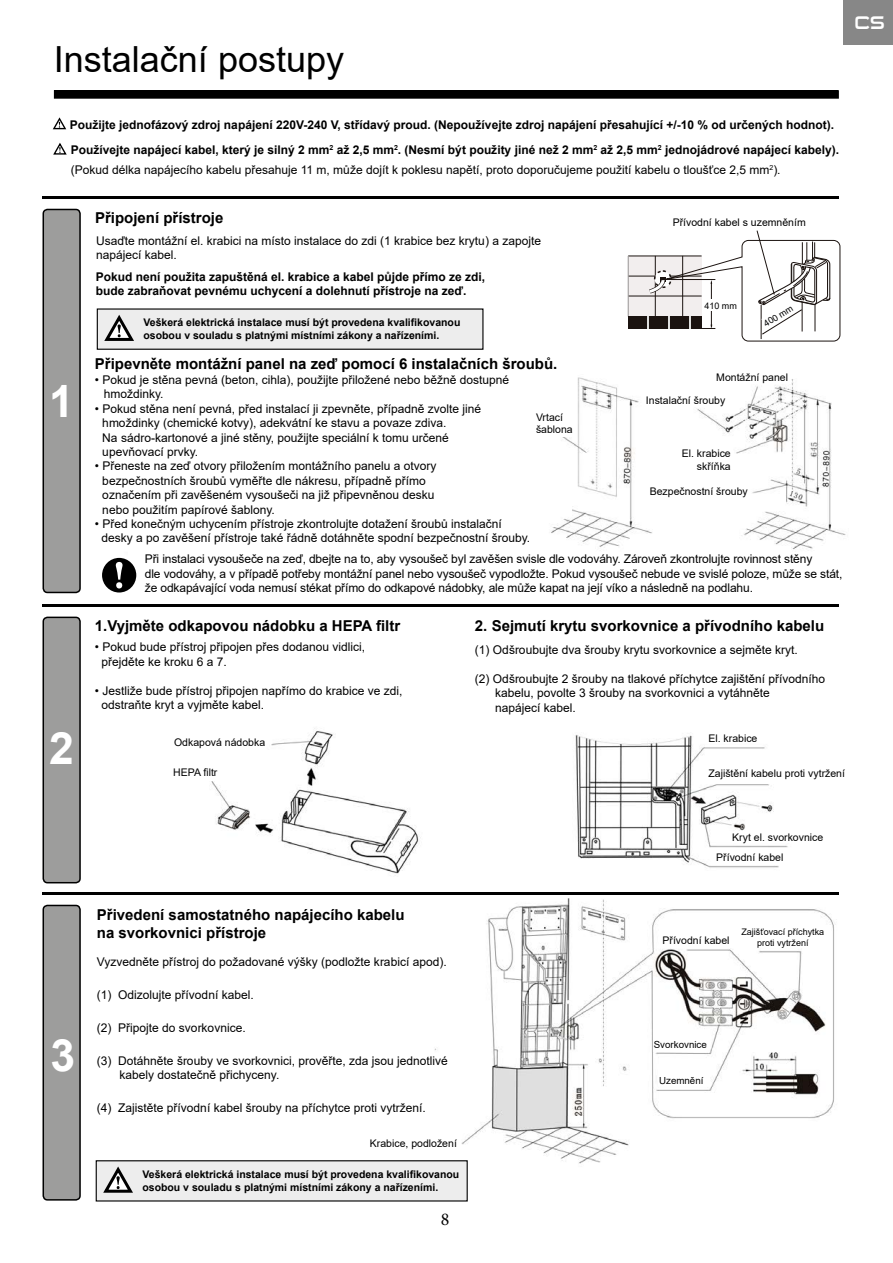
<style>
.page{position:relative;width:893px;height:1263px;background:#fff}
.page>*{position:absolute;margin:0;border:0;box-sizing:border-box;transform-origin:0 0}
.t1{font:700 44.55px "Arial";color:#fff}
.t2{font:36px "Arial";color:#000}
.t3{font:18px "Sui Generis Rg";color:#fff}
.t4{font:18px "Minion Pro";color:#000}
.t5{font:700 15px/18px "Arial";color:#000}
.t6{font:12px/14.4px "Arial";color:#000}
.t7{font:700 12px/25.7px "Arial";color:#000}
.t8{font:10.5px/12.6px "Arial";color:#000}
.t9{font:700 10.5px/12.6px "Arial";color:#000}
.t10{font:9.75px "Arial";color:#000}
.t11{font:9px/10.8px "Arial";color:#000;text-align:center}
</style>
<div class="page">
<div style="left:843px;top:0;width:50px;height:44px;background:#878787"></div>
<img style="left:71px;top:196px;width:775px;height:362px">
<img style="left:42px;top:898px;width:794px;height:269px">
<div style="left:674px;top:203px;width:137px;height:28px;background:#fff"></div>
<div style="left:628px;top:256px;width:74px;height:61px;background:#f2eeee"></div>
<hr style="left:628px;top:256px;width:74px;height:1px;background:#1b1310">
<hr style="left:628px;top:276px;width:74px;height:1px;background:#1b1310">
<hr style="left:628px;top:296px;width:74px;height:1px;background:#1b1310">
<hr style="left:628px;top:256px;width:1px;height:60px;background:#989696">
<div style="left:628px;top:316px;width:73px;height:13px;background:#1b1310"></div>
<div style="left:55px;top:91px;width:783px;height:7px;background:#000"></div>
<div style="left:54px;top:90px;width:785px;height:9px;border:2px solid #000"></div>
<img style="left:42px;top:619px;width:746px;height:265px">
<div style="left:95px;top:212px;width:491px;height:23px;background:#fff"></div>
<div style="left:95px;top:620px;width:374px;height:15px;background:#fff"></div>
<div style="left:95px;top:642px;width:374px;height:82px;background:#fff"></div>
<div style="left:475px;top:620px;width:374px;height:15px;background:#fff"></div>
<div style="left:475px;top:642px;width:374px;height:87px;background:#fff"></div>
<div style="left:173px;top:763px;width:58px;height:17px;background:#fff"></div>
<div style="left:708px;top:764px;width:141px;height:19px;background:#fff"></div>
<div style="left:732px;top:831px;width:110px;height:12px;background:#fff"></div>
<div style="left:536px;top:409px;width:41px;height:28px;background:#fff"></div>
<div style="left:666px;top:439px;width:65px;height:41px;background:#fff"></div>
<div style="left:370px;top:1133px;width:90px;height:19px;background:#fff"></div>
<svg style="left:645px;top:230px;width:195px;height:111px"></svg>
<hr style="left:43px;top:604px;width:796px;height:2px;background:#000">
<hr style="left:43px;top:892px;width:796px;height:2px;background:#000">
<div style="left:43px;top:209px;width:37px;height:383px;background:#9d9d9c;border-radius:4px"></div>
<div style="left:43px;top:209px;width:38px;height:384px;border:2px solid #000;border-radius:4px"></div>
<div style="left:43px;top:617px;width:37px;height:266px;background:#9d9d9c;border-radius:4px"></div>
<div style="left:43px;top:617px;width:38px;height:266px;border:2px solid #000;border-radius:4px"></div>
<div style="left:43px;top:905px;width:37px;height:295px;background:#9d9d9c;border-radius:4px"></div>
<div style="left:43px;top:905px;width:38px;height:295px;border:2px solid #000;border-radius:4px"></div>
<svg style="left:53px;top:117px;width:13px;height:12px"></svg>
<svg style="left:53px;top:142px;width:14px;height:12px"></svg>
<div style="left:97px;top:309px;width:386px;height:40px;background:#ededed"></div>
<div style="left:97px;top:308px;width:386px;height:42px;border:1px solid #000"></div>
<svg style="left:104px;top:315px;width:30px;height:26px"></svg>
<div style="left:96px;top:1161px;width:371px;height:40px;background:#ededed"></div>
<div style="left:96px;top:1160px;width:372px;height:41px;border:1px solid #000"></div>
<svg style="left:103px;top:1166px;width:30px;height:26px"></svg>
<hr style="left:43px;top:197px;width:796px;height:2px;background:#000">
<svg style="left:102px;top:558px;width:34px;height:34px"></svg>
<h2 class="t2" style="left:54px;top:34px;width:292px">Instalační postupy</h2>
<h3 class="t3" style="left:854px;top:12px;width:32px">CS</h3>
<p class="t7" style="left:70px;top:112px;width:771px">Použijte jednofázový zdroj napájení 220V-240 V, střídavý proud. (Nepoužívejte zdroj napájení přesahující +/-10 % od určených hodnot).<br>Používejte napájecí kabel, který je silný 2 mm<sup>2</sup> až 2,5 mm<sup>2</sup>. (Nesmí být použity jiné než 2 mm<sup>2</sup> až 2,5 mm<sup>2</sup> jednojádrové napájecí kabely).</p>
<p class="t6" style="left:71px;top:163px;width:711px">(Pokud délka napájecího kabelu přesahuje 11 m, může dojít k poklesu napětí, proto doporučujeme použití kabelu o tloušťce 2,5 mm<sup>2</sup>).</p>
<p class="t5" style="left:95px;top:209px;width:130px">Připojení přístroje</p>
<p class="t6" style="left:96px;top:233px;width:446px">Usaďte montážní el. krabici na místo instalace do zdi (1 krabice bez krytu) a zapojte napájecí kabel.</p>
<p class="t7" style="left:96px;top:269px;width:391px;line-height:14.4px">Pokud není použita zapuštěná el. krabice a kabel půjde přímo ze zdi, bude zabraňovat pevnému uchycení a dolehnutí přístroje na zeď.</p>
<p class="t8" style="left:673px;top:216px;width:135px">Přívodní kabel s uzemněním</p>
<h1 class="t1" style="left:49px;top:370px;width:26px">1</h1>
<h1 class="t1" style="left:49px;top:717px;width:26px">2</h1>
<p class="t9" style="left:144px;top:316px;width:318px">Veškerá elektrická instalace musí být provedena kvalifikovanou osobou v souladu s platnými místními zákony a nařízeními.</p>
<p class="t5" style="left:95px;top:355px;width:464px">Připevněte montážní panel na zeď pomocí 6 instalačních šroubů.</p>
<p class="t6" style="left:104px;top:373px;width:407px;text-indent:-9px">• Pokud je stěna pevná (beton, cihla), použijte přiložené nebo běžně dostupné hmoždinky.</p>
<p class="t6" style="left:102px;top:401px;width:380px;text-indent:-8px">• Pokud stěna není pevná, před instalací ji zpevněte, případně zvolte jiné hmoždinky (chemické kotvy), adekvátní ke stavu a povaze zdiva.<br>Na sádro-kartonové a jiné stěny, použijte speciální k tomu určené upevňovací prvky.</p>
<p class="t6" style="left:102px;top:459px;width:336px;text-indent:-8px">• Přeneste na zeď otvory přiložením montážního panelu a otvory bezpečnostních šroubů vyměřte dle nákresu, případně přímo označením při zavěšeném vysoušeči na již připevněnou desku nebo použitím papírové šablony.</p>
<p class="t6" style="left:101px;top:517px;width:430px;text-indent:-7px">• Před konečným uchycením přístroje zkontrolujte dotažení šroubů instalační desky a po zavěšení přístroje také řádně dotáhněte spodní bezpečnostní šrouby.</p>
<p class="t8" style="left:536px;top:411px;width:38px">Vrtací šablona</p>
<p class="t11" style="left:704px;top:300px;width:34px">410 mm</p>
<p class="t11" style="left:762px;top:320px;width:34px;rotate:-32deg">400 mm</p>
<p class="t8" style="left:716px;top:371px;width:73px">Montážní panel</p>
<p class="t8" style="left:646px;top:393px;width:81px">Instalační šrouby</p>
<p class="t8" style="left:682px;top:447px;width:51px;text-align:right">El. krabice skříňka</p>
<p class="t8" style="left:650px;top:485px;width:100px">Bezpečnostní šrouby</p>
<p class="t6" style="left:145px;top:552px;width:699px">Při instalaci vysoušeče na zeď, dbejte na to, aby vysoušeč byl zavěšen svisle dle vodováhy. Zároveň zkontrolujte rovinnost stěny<br>dle vodováhy, a v případě potřeby montážní panel nebo vysoušeč vypodložte. Pokud vysoušeč nebude ve svislé poloze, může se stát, že odkapávající voda nemusí stékat přímo do odkapové nádobky, ale může kapat na její víko a následně na podlahu.</p>
<p class="t5" style="left:95px;top:616px;width:307px">1.Vyjměte odkapovou nádobku a HEPA filtr</p>
<p class="t6" style="left:101px;top:640px;width:265px;text-indent:-7px">• Pokud bude přístroj připojen přes dodanou vidlici, přejděte ke kroku 6 a 7.</p>
<p class="t6" style="left:101px;top:683px;width:302px;text-indent:-7px">• Jestliže bude přístroj připojen napřímo do krabice ve zdi, odstraňte kryt a vyjměte kabel.</p>
<p class="t8" style="left:174px;top:736px;width:93px">Odkapová nádobka</p>
<p class="t8" style="left:173px;top:766px;width:46px">HEPA filtr</p>
<p class="t5" style="left:475px;top:616px;width:351px">2. Sejmutí krytu svorkovnice a přívodního kabelu</p>
<p class="t6" style="left:475px;top:643px;width:324px">(1) Odšroubujte dva šrouby krytu svorkovnice a sejměte kryt.</p>
<p class="t6" style="left:495px;top:671px;width:332px;text-indent:-20px">(2) Odšroubujte 2 šrouby na tlakové příchytce zajištění přívodního kabelu, povolte 3 šrouby na svorkovnici a vytáhněte<br>napájecí kabel.</p>
<p class="t8" style="left:708px;top:732px;width:51px">El. krabice</p>
<p class="t8" style="left:708px;top:767px;width:138px">Zajištění kabelu proti vytržení</p>
<h1 class="t1" style="left:50px;top:1023px;width:26px">3</h1>
<p class="t5" style="left:97px;top:906px;width:309px">Přivedení samostatného napájecího kabelu na svorkovnici přístroje</p>
<p class="t6" style="left:97px;top:955px;width:351px">Vyzvedněte přístroj do požadované výšky (podložte krabicí apod).</p>
<p class="t6" style="left:97px;top:988px;width:158px">(1) Odizolujte přívodní kabel.</p>
<p class="t6" style="left:97px;top:1021px;width:150px">(2) Připojte do svorkovnice.</p>
<p class="t6" style="left:119px;top:1054px;width:330px;line-height:13.5px;text-indent:-22px">(3) Dotáhněte šrouby ve svorkovnici, prověřte, zda jsou jednotlivé kabely dostatečně přichyceny.</p>
<p class="t6" style="left:97px;top:1100px;width:330px">(4) Zajistěte přívodní kabel šrouby na příchytce proti vytržení.</p>
<p class="t8" style="left:370px;top:1136px;width:88px">Krabice, podložení</p>
<p class="t9" style="left:142px;top:1168px;width:318px">Veškerá elektrická instalace musí být provedena kvalifikovanou osobou v souladu s platnými místními zákony a nařízeními.</p>
<h3 class="t4" style="left:441px;top:1209px;width:10px">8</h3>
<p class="t8" style="left:716px;top:827px;width:108px;line-height:20px;text-indent:16px">Kryt el. svorkovnice<br>Přívodní kabel</p>
<p class="t8" style="left:662px;top:934px;width:69px">Přívodní kabel</p>
<p class="t11" style="left:741px;top:926px;width:84px">Zajišťovací příchytka proti vytržení</p>
<p class="t10" style="left:654px;top:1038px;width:55px">Svorkovnice</p>
<p class="t10" style="left:659px;top:1074px;width:46px">Uzemnění</p>
</div>
